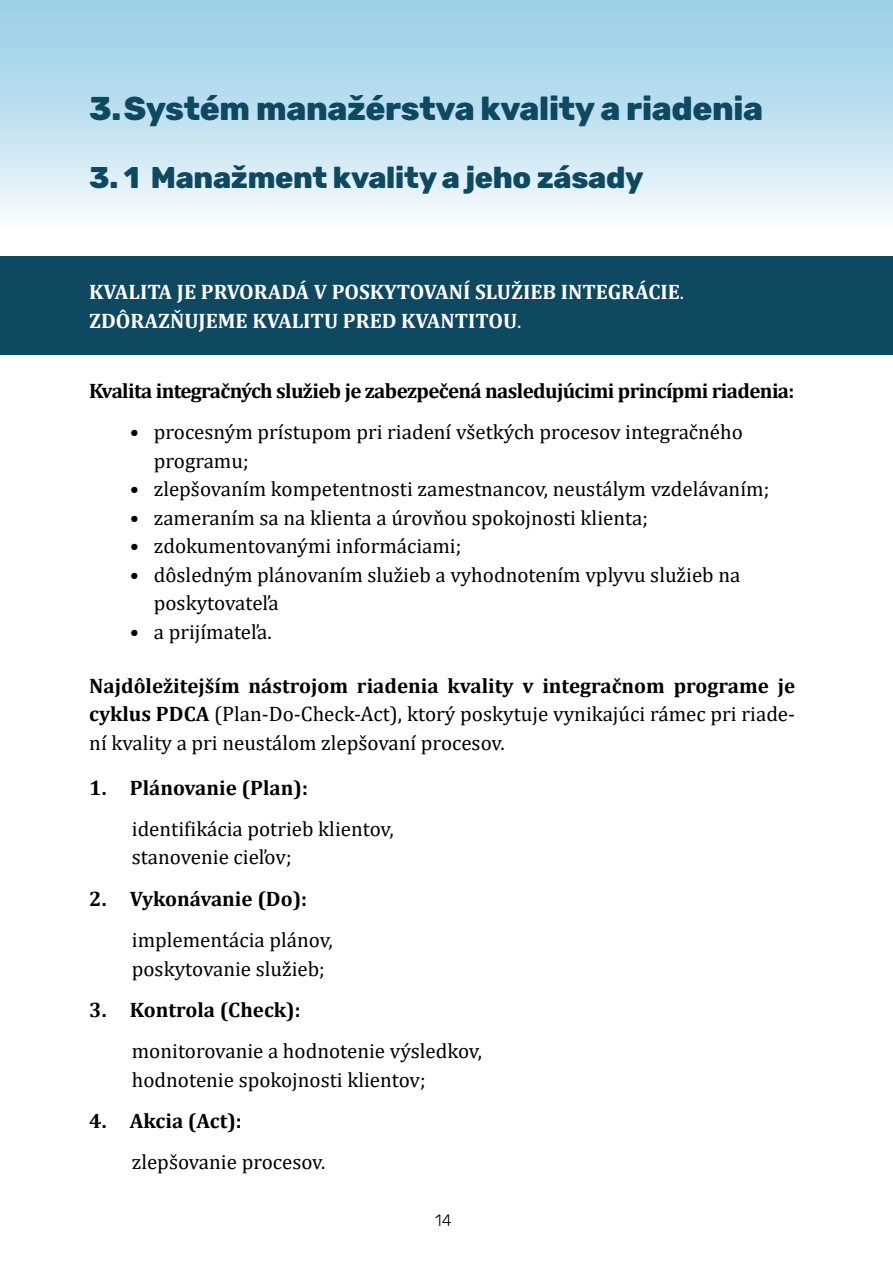
<style>
.page{position:relative;width:893px;height:1263px;background:#fff}
.page>*{position:absolute;margin:0;border:0;box-sizing:border-box;transform-origin:0 0}
.t1{font:800 33px "Rubik";letter-spacing:-.01em;color:#0f4861}
.t2{font:800 30px "Rubik";letter-spacing:-.01em;color:#0f4861}
.t3{font:21px/28.5px "Cambria";color:#000}
.t4{font:700 21px/28.5px "Cambria";color:#fff}
.t5{font:700 21px "Cambria";letter-spacing:-.03em;color:#000}
.t6{font:700 21px "Cambria";color:#000}
.t7{font:300 16.5px "Rubik";color:#000}
.s1{font-weight:400}
.s2{font-weight:700}
</style>
<div class="page">
<div style="left:0;top:256px;width:893px;height:99px;background:#0f4861"></div>
<div style="left:0;top:0;width:893px;height:230px;background:linear-gradient(to bottom,#92cce6,#f4f9fc)"></div>
<h1 class="t1" style="left:89px;top:89px;width:675px">3.Systém manažérstva kvality a riadenia</h1>
<h2 class="t2" style="left:89px;top:160px;width:556px">3. 1 Manažment kvality a jeho zásady</h2>
<p class="t4" style="left:89px;top:277px;width:596px">KVALITA JE PRVORADÁ V POSKYTOVANÍ SLUŽIEB INTEGRÁCIE<span class="s1">.<br></span>ZDÔRAZŇUJEME KVALITU PRED KVANTITOU<span class="s1">.</span></p>
<p class="t5" style="left:89px;top:376px;width:707px">Kvalita integračných služieb je zabezpečená nasledujúcimi princípmi riadenia:</p>
<p class="t3" style="left:154px;top:418px;width:591px;text-indent:-24px">• procesným prístupom pri riadení všetkých procesov integračného programu;</p>
<p class="t3" style="left:130px;top:475px;width:641px">• zlepšovaním kompetentnosti zamestnancov, neustálym vzdelávaním;</p>
<p class="t3" style="left:130px;top:503px;width:520px">• zameraním sa na klienta a úrovňou spokojnosti klienta;</p>
<p class="t3" style="left:130px;top:532px;width:333px">• zdokumentovanými informáciami;</p>
<p class="t3" style="left:154px;top:560px;width:588px;text-indent:-24px">• dôsledným plánovaním služieb a vyhodnotením vplyvu služieb na poskytovateľa</p>
<p class="t3" style="left:130px;top:617px;width:143px">• a prijímateľa.</p>
<p class="t3" style="left:89px;top:671px;width:707px;text-align:justify"><span class="s2">Najdôležitejším nástrojom riadenia kvality v integračnom programe je cyklus PDCA</span> (Plan-Do-Check-Act), ktorý poskytuje vynikajúci rámec pri riade&shy;ní kvality a pri neustálom zlepšovaní procesov.</p>
<p class="t6" style="left:89px;top:773px;width:220px">1. Plánovanie (Plan):</p>
<p class="t3" style="left:132px;top:814px;width:263px">identifikácia potrieb klientov, stanovenie cieľov;</p>
<p class="t6" style="left:89px;top:884px;width:219px">2. Vykonávanie (Do):</p>
<p class="t3" style="left:132px;top:925px;width:203px">implementácia plánov, poskytovanie služieb;</p>
<p class="t6" style="left:89px;top:995px;width:213px">3. Kontrola (Check):</p>
<p class="t3" style="left:132px;top:1036px;width:352px">monitorovanie a hodnotenie výsledkov, hodnotenie spokojnosti klientov;</p>
<p class="t6" style="left:89px;top:1106px;width:154px">4. Akcia (Act):</p>
<p class="t3" style="left:132px;top:1147px;width:195px">zlepšovanie procesov.</p>
<p class="t7" style="left:435px;top:1209px;width:18px">14</p>
</div>
